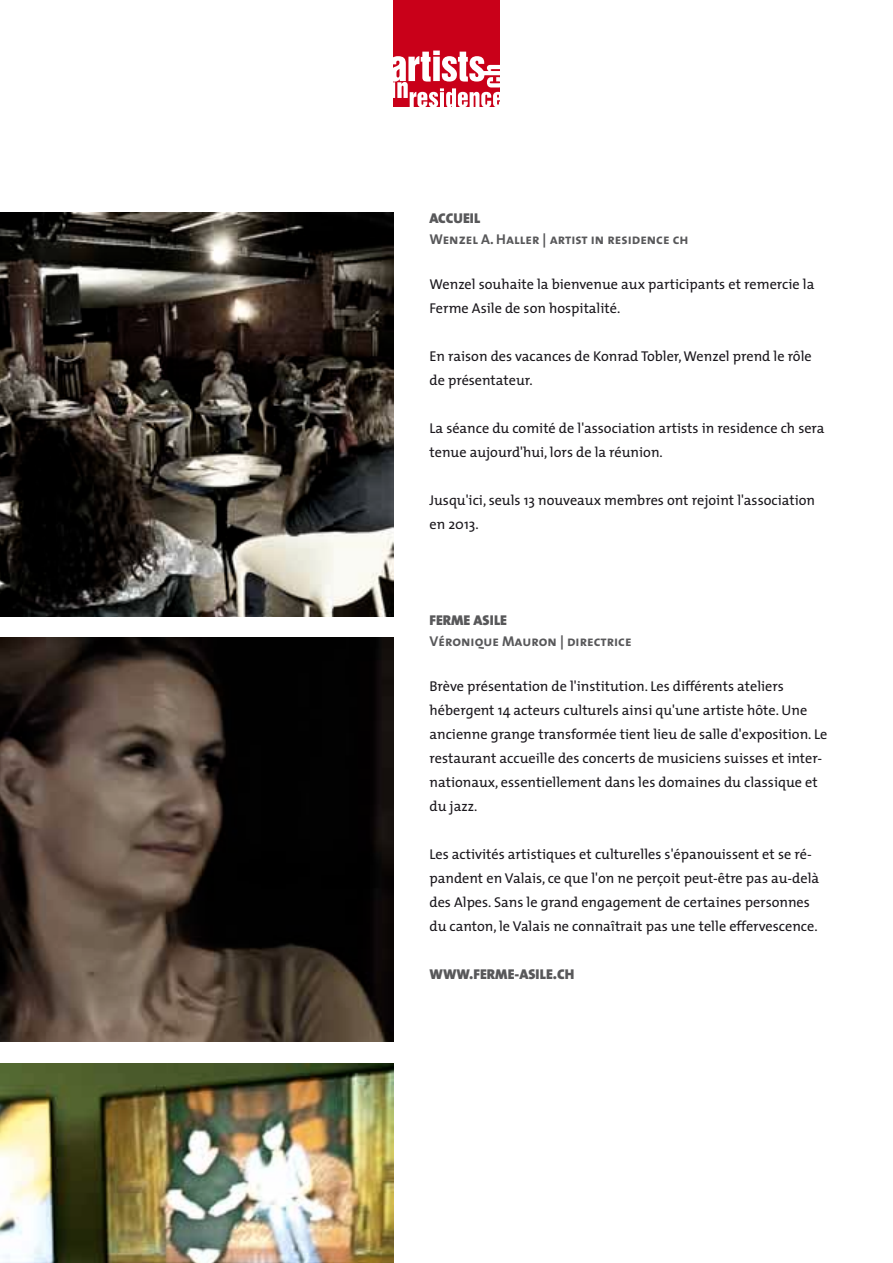
<style>
.page{position:relative;width:893px;height:1263px;background:#fff}
.page>*{position:absolute;margin:0;border:0;box-sizing:border-box;transform-origin:0 0}
.t1{font:14.25px/24px "The Mix";color:#1a171c}
.t2{font:14.25px "The Mix Bold Caps";color:#58585a}
.t3{font:14.25px "The Mix Black Caps";color:#58585a}
</style>
<div class="page">
<div style="left:393px;top:0;width:107px;height:106px;background:#c90019"></div>
<svg style="left:393px;top:51px;width:107px;height:55px"></svg>
<img style="left:0;top:213px;width:393px;height:404px">
<img style="left:0;top:638px;width:393px;height:404px">
<img style="left:0;top:1063px;width:393px;height:200px">
<p class="t3" style="left:429px;top:206px;width:52px">ACCUEIL</p>
<p class="t2" style="left:429px;top:227px;width:260px">Wenzel A. Haller | artist in residence ch</p>
<p class="t1" style="left:429px;top:272px;width:386px">Wenzel souhaite la bienvenue aux participants et remercie la<br>Ferme Asile de son hospitalité.</p>
<p class="t1" style="left:429px;top:344px;width:384px">En raison des vacances de Konrad Tobler, Wenzel prend le rôle de présentateur.</p>
<p class="t1" style="left:429px;top:416px;width:396px">La séance du comité de l'association artists in residence ch sera tenue aujourd'hui, lors de la réunion.</p>
<p class="t1" style="left:429px;top:488px;width:387px">Jusqu'ici, seuls 13 nouveaux membres ont rejoint l'association en 2013.</p>
<p class="t3" style="left:429px;top:608px;width:79px">FERME ASILE</p>
<p class="t2" style="left:429px;top:629px;width:204px">Véronique Mauron | directrice</p>
<p class="t1" style="left:429px;top:674px;width:399px">Brève présentation de l'institution. Les différents ateliers hébergent 14 acteurs culturels ainsi qu'une artiste hôte. Une ancienne grange transformée tient lieu de salle d'exposition. Le restaurant accueille des concerts de musiciens suisses et inter&shy;nationaux, essentiellement dans les domaines du classique et du jazz.</p>
<p class="t1" style="left:429px;top:842px;width:391px">Les activités artistiques et culturelles s'épanouissent et se ré&shy;pandent en Valais, ce que l'on ne perçoit peut-être pas au-delà des Alpes. Sans le grand engagement de certaines personnes du canton, le Valais ne connaîtrait pas une telle effervescence.</p>
<p class="t3" style="left:429px;top:962px;width:146px">WWW.FERME-ASILE.CH</p>
</div>
